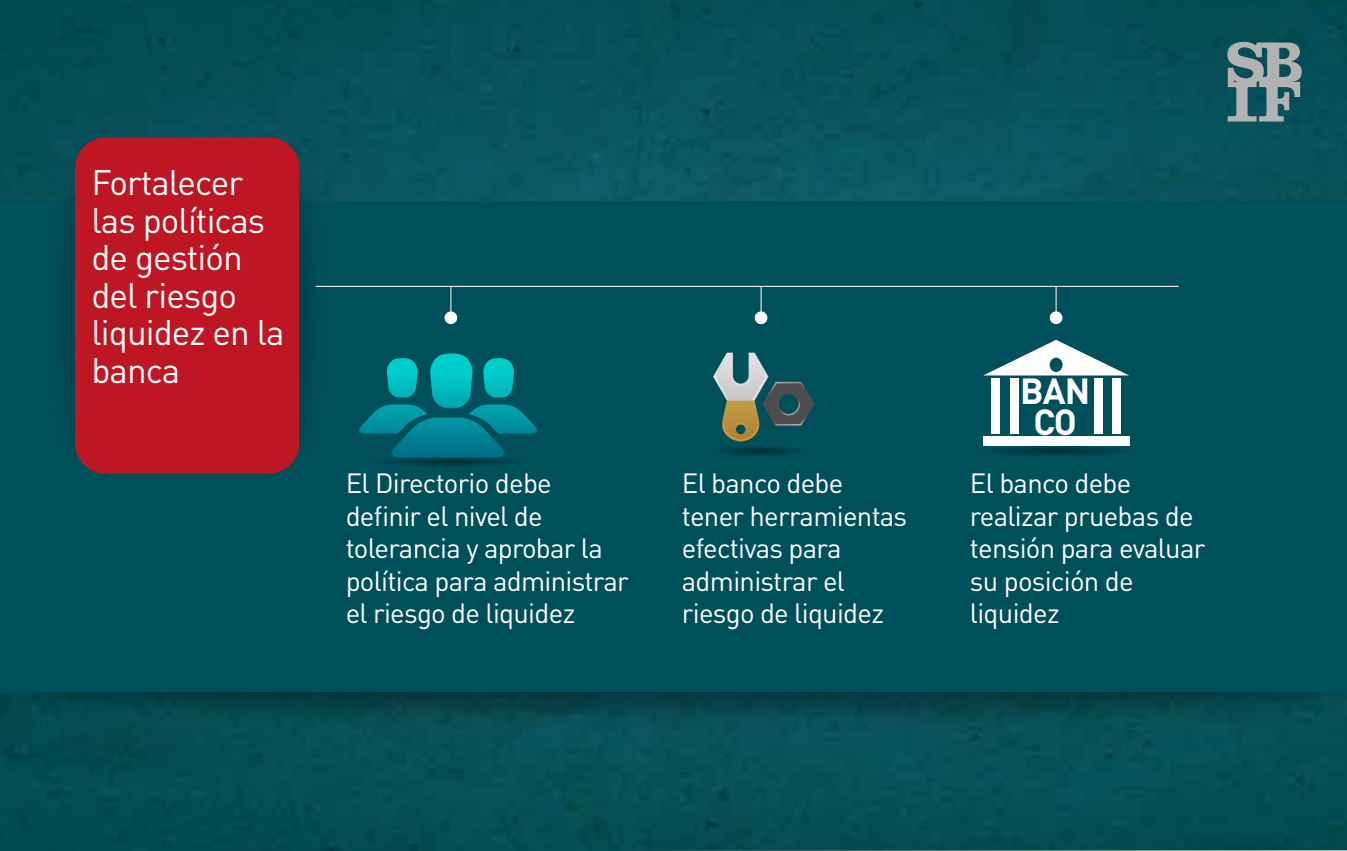
<style>
.page{position:relative;width:1347px;height:851px;background:#fff}
.page>*{position:absolute;margin:0;border:0;box-sizing:border-box;transform-origin:0 0}
.t1{font:700 35.75px/30.8px "DIN Pro";color:#fff;text-align:center}
.t2{font:35px/37.5px "DIN Pro";letter-spacing:-.025em;color:#fff}
.t3{font:27.5px/32.5px "DIN Pro";letter-spacing:-.025em;color:#fff}
</style>
<div class="page">
<img style="left:0;top:0;width:1346px;height:850px">
<div style="left:0;top:201px;width:1346px;height:492px;background:#00505c"></div>
<img style="left:0;top:693px;width:1346px;height:105px">
<svg style="left:1227px;top:42px;width:74px;height:79px;background:#6c898e"></svg>
<div style="left:75px;top:137px;width:224px;height:336px;background:#be1622;border-radius:31px"></div>
<img style="left:24px;top:157px;width:51px;height:259px">
<img style="left:299px;top:164px;width:51px;height:283px">
<svg style="left:707px;top:444px;width:102px;height:12px"></svg>
<svg style="left:974px;top:444px;width:164px;height:12px"></svg>
<svg style="left:369px;top:455px;width:164px;height:12px"></svg>
<svg style="left:713px;top:352px;width:101px;height:89px"></svg>
<hr style="left:315px;top:286px;width:863px;height:1px;background:#fff">
<hr style="left:450px;top:286px;width:1px;height:32px;background:#fff">
<div style="left:444px;top:311px;width:13px;height:13px;background:#fff;border-radius:50%"></div>
<hr style="left:760px;top:286px;width:1px;height:32px;background:#fff">
<div style="left:754px;top:311px;width:13px;height:13px;background:#fff;border-radius:50%"></div>
<svg style="left:984px;top:340px;width:144px;height:35px"></svg>
<div style="left:991px;top:378px;width:9px;height:55px;background:#fff"></div>
<div style="left:1009px;top:378px;width:9px;height:55px;background:#fff"></div>
<div style="left:1093px;top:378px;width:9px;height:55px;background:#fff"></div>
<div style="left:1112px;top:378px;width:8px;height:55px;background:#fff"></div>
<div style="left:983px;top:436px;width:146px;height:10px;background:#fff"></div>
<hr style="left:1055px;top:286px;width:1px;height:32px;background:#fff">
<div style="left:1049px;top:311px;width:13px;height:13px;background:#fff;border-radius:50%"></div>
<svg style="left:359px;top:353px;width:178px;height:104px"></svg>
<p class="t2" style="left:91px;top:162px;width:195px">Fortalecer las políticas de gestión del riesgo liquidez en la banca</p>
<h1 class="t1" style="left:1020px;top:374px;width:72px">BAN<br>CO</h1>
<p class="t3" style="left:346px;top:466px;width:284px">El Directorio debe definir el nivel de tolerancia y aprobar la política para administrar el riesgo de liquidez</p>
<p class="t3" style="left:682px;top:466px;width:227px">El banco debe tener herramientas efectivas para administrar el riesgo de liquidez</p>
<p class="t3" style="left:970px;top:466px;width:237px">El banco debe realizar pruebas de tensión para evaluar su posición de liquidez</p>
</div>
